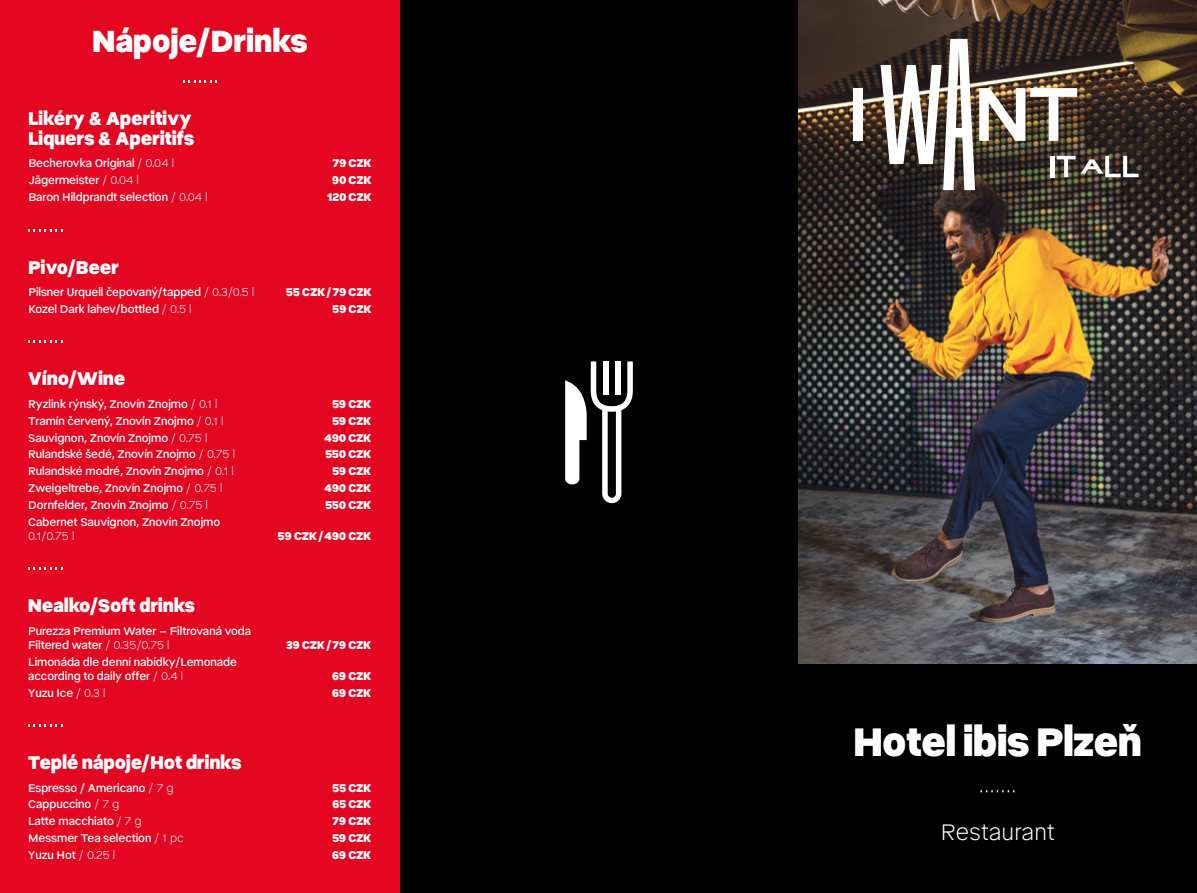
<style>
.page{position:relative;width:1197px;height:893px;background:#fff}
.page>*{position:absolute;margin:0;border:0;box-sizing:border-box;transform-origin:0 0}
.t1{font:900 39px "Vibis Text";letter-spacing:.01em;color:#fff}
.t2{font:900 30px "Vibis Text";letter-spacing:.02em;color:#fff}
.t3{font:300 22px "Vibis Text";letter-spacing:.005em;color:#fff}
.t4{font:900 18px/20px "Vibis Text";letter-spacing:.02em;color:#fff}
.t5{font:11px/14px "Vibis Text";color:#fff}
.t6{font:900 11px "Vibis Text";letter-spacing:.02em;color:#fff}
.t7{font:300 11px "Vibis Text";color:#fff}
.s1{font-weight:300}
</style>
<div class="page">
<div style="left:399px;top:0;width:797px;height:893px;background:#000"></div>
<div style="left:0;top:0;width:399px;height:893px;background:#e40521"></div>
<img style="left:798px;top:0;width:398px;height:663px">
<svg style="left:980px;top:790px;width:34px;height:2px"></svg>
<div style="left:853px;top:88px;width:10px;height:53px;background:#fff"></div>
<img style="left:880px;top:39px;width:258px;height:154px">
<svg style="left:565px;top:361px;width:67px;height:142px"></svg>
<svg style="left:183px;top:80px;width:34px;height:2px"></svg>
<svg style="left:28px;top:341px;width:34px;height:2px"></svg>
<svg style="left:28px;top:229px;width:34px;height:2px"></svg>
<svg style="left:28px;top:568px;width:34px;height:2px"></svg>
<svg style="left:28px;top:724px;width:34px;height:3px"></svg>
<h2 class="t2" style="left:92px;top:19px;width:217px">Nápoje/Drinks</h2>
<h3 class="t4" style="left:28px;top:107px;width:167px">Likéry &amp; Aperitivy<br>Liquers &amp; Aperitifs</h3>
<p class="t5" style="left:28px;top:156px;width:147px">Becherovka Original <span class="s1">/ 0.04 l</span></p>
<p class="t6" style="left:333px;top:155px;width:40px">79 CZK</p>
<p class="t5" style="left:28px;top:173px;width:112px">Jägermeister <span class="s1">/ 0.04 l</span></p>
<p class="t6" style="left:332px;top:172px;width:41px">90 CZK</p>
<p class="t5" style="left:28px;top:190px;width:181px">Baron Hildprandt selection <span class="s1">/ 0.04 l</span></p>
<p class="t6" style="left:327px;top:189px;width:45px">120 CZK</p>
<h3 class="t4" style="left:28px;top:256px;width:92px">Pivo/Beer</h3>
<p class="t5" style="left:28px;top:285px;width:227px">Pilsner Urquell čepovaný/tapped <span class="s1">/ 0.3/0.5 l</span></p>
<p class="t6" style="left:286px;top:284px;width:87px">55 CZK / 79 CZK</p>
<p class="t5" style="left:28px;top:301px;width:165px">Kozel Dark lahev/bottled <span class="s1">/ 0.5 l</span></p>
<p class="t6" style="left:332px;top:301px;width:41px">59 CZK</p>
<h3 class="t4" style="left:28px;top:368px;width:98px">Víno/Wine</h3>
<p class="t5" style="left:28px;top:396px;width:191px">Ryzlink rýnský, Znovín Znojmo <span class="s1">/ 0.1 l</span></p>
<p class="t6" style="left:332px;top:396px;width:41px">59 CZK</p>
<p class="t5" style="left:28px;top:413px;width:197px">Tramín červený, Znovín Znojmo <span class="s1">/ 0.1 l</span></p>
<p class="t6" style="left:332px;top:413px;width:41px">59 CZK</p>
<p class="t5" style="left:28px;top:430px;width:181px">Sauvignon, Znovín Znojmo <span class="s1">/ 0.75 l</span></p>
<p class="t6" style="left:324px;top:430px;width:48px">490 CZK</p>
<p class="t5" style="left:28px;top:447px;width:208px">Rulandské šedé, Znovín Znojmo <span class="s1">/ 0.75 l</span></p>
<p class="t6" style="left:325px;top:446px;width:47px">550 CZK</p>
<p class="t5" style="left:28px;top:464px;width:207px">Rulandské modré, Znovín Znojmo <span class="s1">/ 0.1 l</span></p>
<p class="t6" style="left:332px;top:463px;width:41px">59 CZK</p>
<p class="t5" style="left:28px;top:481px;width:196px">Zweigeltrebe, Znovín Znojmo <span class="s1">/ 0.75 l</span></p>
<p class="t6" style="left:324px;top:480px;width:48px">490 CZK</p>
<p class="t5" style="left:28px;top:497px;width:181px">Dornfelder, Znovín Znojmo <span class="s1">/ 0.75 l</span></p>
<p class="t6" style="left:325px;top:497px;width:47px">550 CZK</p>
<p class="t5" style="left:28px;top:514px;width:194px">Cabernet Sauvignon, Znovín Znojmo</p>
<p class="t7" style="left:28px;top:528px;width:48px">0.1/0.75 l</p>
<p class="t6" style="left:278px;top:528px;width:95px">59 CZK / 490 CZK</p>
<h3 class="t4" style="left:28px;top:595px;width:168px">Nealko/Soft drinks</h3>
<p class="t5" style="left:28px;top:623px;width:224px">Purezza Premium Water – Filtrovaná voda<br>Filtered water <span class="s1">/ 0.35/0.75 l</span></p>
<p class="t5" style="left:28px;top:654px;width:210px">Limonáda dle denní nabídky/Lemonade according to daily offer <span class="s1">/ 0.4 l</span></p>
<p class="t6" style="left:286px;top:637px;width:87px">39 CZK / 79 CZK</p>
<p class="t6" style="left:332px;top:668px;width:41px">69 CZK</p>
<p class="t5" style="left:28px;top:685px;width:79px">Yuzu Ice <span class="s1">/ 0.3 l</span></p>
<p class="t6" style="left:332px;top:684px;width:41px">69 CZK</p>
<h3 class="t4" style="left:28px;top:751px;width:215px">Teplé nápoje/Hot drinks</h3>
<p class="t5" style="left:28px;top:780px;width:147px">Espresso / Americano <span class="s1">/ 7 g</span></p>
<p class="t6" style="left:332px;top:779px;width:40px">55 CZK</p>
<p class="t5" style="left:28px;top:797px;width:93px">Cappuccino <span class="s1">/ 7 g</span></p>
<p class="t6" style="left:332px;top:796px;width:41px">65 CZK</p>
<p class="t5" style="left:28px;top:814px;width:115px">Latte macchiato <span class="s1">/ 7 g</span></p>
<p class="t6" style="left:332px;top:813px;width:40px">79 CZK</p>
<p class="t5" style="left:28px;top:831px;width:157px">Messmer Tea selection <span class="s1">/ 1 pc</span></p>
<p class="t6" style="left:332px;top:830px;width:41px">59 CZK</p>
<p class="t5" style="left:28px;top:847px;width:89px">Yuzu Hot <span class="s1">/ 0.25 l</span></p>
<p class="t6" style="left:332px;top:847px;width:41px">69 CZK</p>
<h1 class="t1" style="left:853px;top:713px;width:289px">Hotel ibis Plzeň</h1>
<h3 class="t3" style="left:940px;top:816px;width:116px">Restaurant</h3>
</div>
